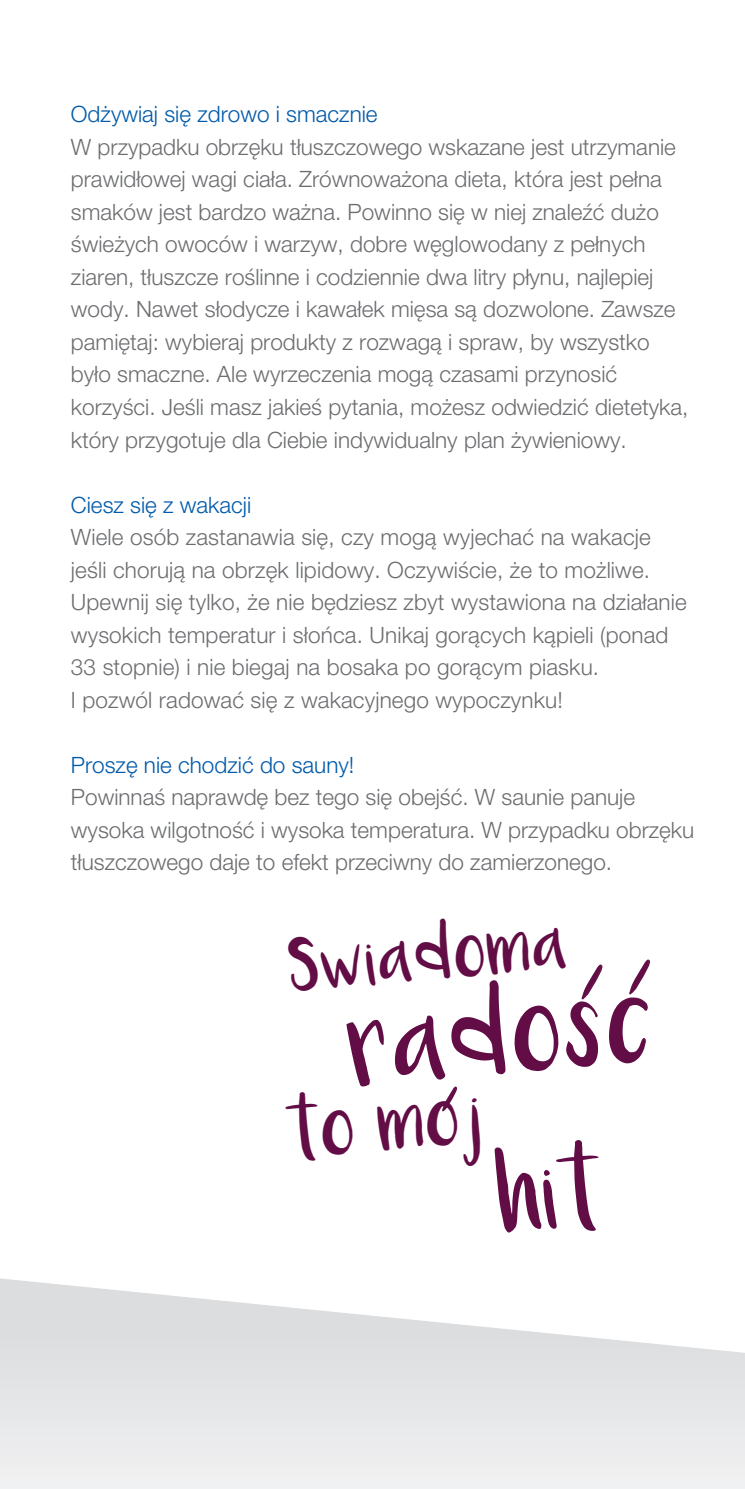
<style>
.page{position:relative;width:745px;height:1489px;background:#fff}
.page>*{position:absolute;margin:0;border:0;box-sizing:border-box;transform-origin:0 0}
.t1{font:63.25px "Luna";color:#620d45}
.t2{font:43.25px "Luna";color:#620d45}
.t3{font:40.25px "Luna";color:#620d45}
.t4{font:25px "Luna";color:#620d45}
.t5{font:300 22.5px/32.5px "Helvetica Neue LT Pro";color:#6c6d70}
.t6{font:300 22.5px "Helvetica Neue LT Pro";color:#015aaa}
.t7{font:17.5px "Luna";color:#620d45}
</style>
<div class="page">
<svg style="left:0;top:1278px;width:744px;height:210px"></svg>
<svg style="left:581px;top:964px;width:22px;height:36px"></svg>
<svg style="left:629px;top:959px;width:21px;height:36px"></svg>
<svg style="left:442px;top:1086px;width:15px;height:26px"></svg>
<p class="t6" style="left:71px;top:101px;width:308px">Odżywiaj się zdrowo i smacznie</p>
<p class="t5" style="left:71px;top:130px;width:618px">W przypadku obrzęku tłuszczowego wskazane jest utrzymanie prawidłowej wagi ciała. Zrównoważona dieta, która jest pełna smaków jest bardzo ważna. Powinno się w niej znaleźć dużo świeżych owoców i warzyw, dobre węglowodany z pełnych ziaren, tłuszcze roślinne i codziennie dwa litry płynu, najlepiej wody. Nawet słodycze i kawałek mięsa są dozwolone. Zawsze pamiętaj: wybieraj produkty z rozwagą i spraw, by wszystko było smaczne. Ale wyrzeczenia mogą czasami przynosić korzyści. Jeśli masz jakieś pytania, możesz odwiedzić dietetyka, który przygotuje dla Ciebie indywidualny plan żywieniowy.</p>
<p class="t6" style="left:71px;top:491px;width:182px">Ciesz się z wakacji</p>
<p class="t5" style="left:71px;top:520px;width:617px">Wiele osób zastanawia się, czy mogą wyjechać na wakacje jeśli chorują na obrzęk lipidowy. Oczywiście, że to możliwe.<br>Upewnij się tylko, że nie będziesz zbyt wystawiona na działanie wysokich temperatur i słońca. Unikaj gorących kąpieli (ponad 33 stopnie) i nie biegaj na bosaka po gorącym piasku.<br>I pozwól radować się z wakacyjnego wypoczynku!</p>
<p class="t6" style="left:71px;top:750px;width:285px">Proszę nie chodzić do sauny!</p>
<p class="t5" style="left:71px;top:780px;width:624px">Powinnaś naprawdę bez tego się obejść. W saunie panuje wysoka wilgotność i wysoka temperatura. W przypadku obrzęku tłuszczowego daje to efekt przeciwny do zamierzonego.</p>
<h3 class="t3" style="left:289px;top:954px;width:279px;rotate:-5deg">Swiadoma</h3>
<p class="t4" style="left:582px;top:973px;width:69px">/ /</p>
<h1 class="t1" style="left:346px;top:1028px;width:308px;rotate:-5deg">radosc</h1>
<p class="t7" style="left:442px;top:1094px;width:16px">/</p>
<h2 class="t2" style="left:286px;top:1119px;width:196px;rotate:-5deg">to moj</h2>
</div>
